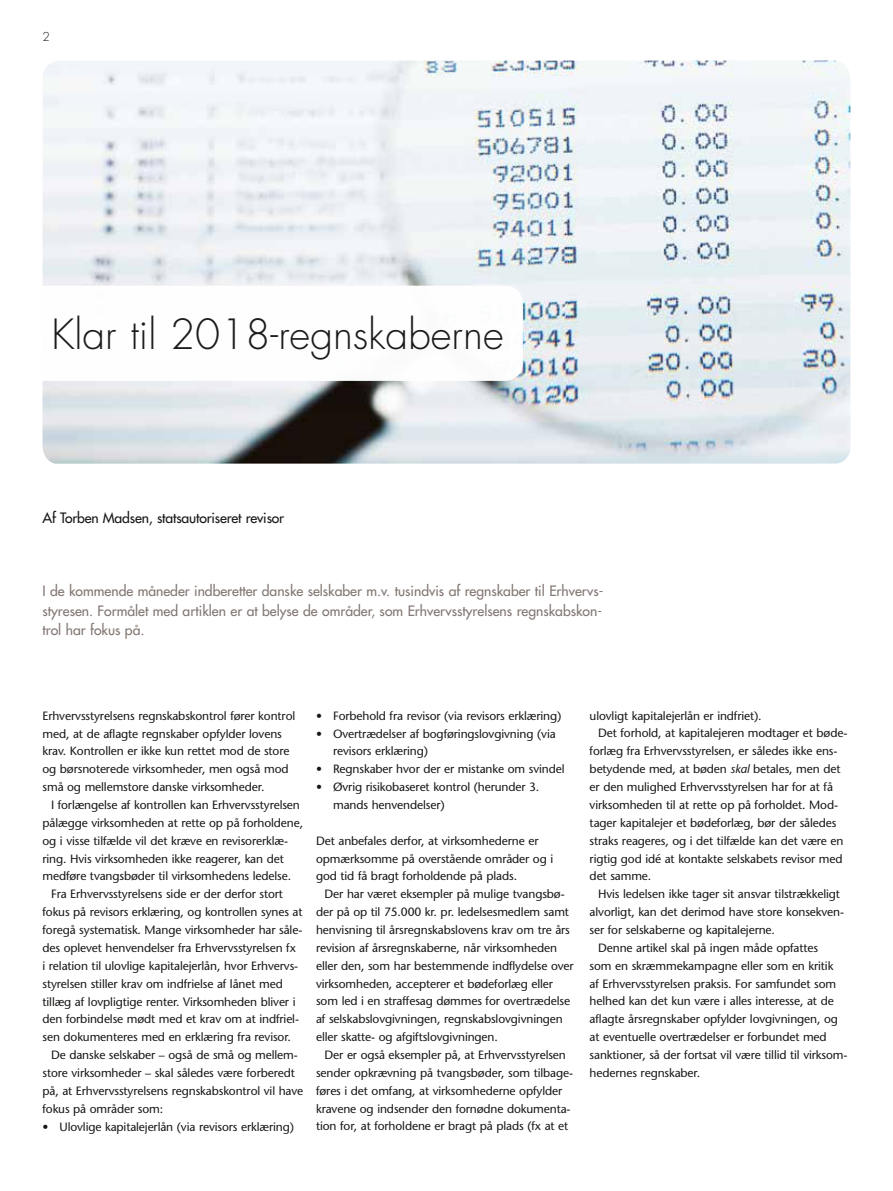
<style>
.page{position:relative;width:893px;height:1191px;background:#fff}
.page>*{position:absolute;margin:0;border:0;box-sizing:border-box;transform-origin:0 0}
.t1{font:300 40.5px "Futura";color:#181716}
.t2{font:13.95px/19.5px "Futura";color:#827773;text-align:justify}
.t3{font:13.95px "Futura";letter-spacing:-.01em;color:#181716}
.t4{font:12px/17.9px "Stone Sans";letter-spacing:-.01em;color:#181716}
.t5{font:300 12px "Futura";color:#181716}
.s1{font-style:italic}
</style>
<div class="page">
<img style="left:43px;top:61px;width:807px;height:402px">
<div style="left:26px;top:286px;width:497px;height:95px;background:#fff;border-radius:18px"></div>
<p class="t5" style="left:43px;top:29px;width:9px">2</p>
<h1 class="t1" style="left:52px;top:309px;width:454px">Klar til 2018-regnskaberne</h1>
<p class="t3" style="left:43px;top:509px;width:243px">Af Torben Madsen, statsautoriseret revisor</p>
<p class="t2" style="left:43px;top:581px;width:562px">I de kommende måneder indberetter danske selskaber m.v. tusindvis af regnskaber til Erhvervs&shy;styresen. Formålet med artiklen er at belyse de områder, som Erhvervsstyrelsens regnskabskon&shy;trol har fokus på.</p>
<p class="t4" style="left:43px;top:706px;width:254px">Erhvervsstyrelsens regnskabskontrol fører kontrol med, at de aflagte regnskaber opfylder lovens krav. Kontrollen er ikke kun rettet mod de store og børsnoterede virksomheder, men også mod små og mellemstore danske virksomheder.</p>
<p class="t4" style="left:51px;top:796px;width:250px">I forlængelse af kontrollen kan Erhvervsstyrelsen</p>
<p class="t4" style="left:43px;top:813px;width:262px">pålægge virksomheden at rette op på forholdene,</p>
<p class="t4" style="left:43px;top:831px;width:247px">og i visse tilfælde vil det kræve en revisorerklæ-</p>
<p class="t4" style="left:43px;top:849px;width:243px">ring. Hvis virksomheden ikke reagerer, kan det</p>
<p class="t4" style="left:43px;top:867px;width:250px">medføre tvangsbøder til virksomhedens ledelse.</p>
<p class="t4" style="left:51px;top:885px;width:234px">Fra Erhvervsstyrelsens side er der derfor stort</p>
<p class="t4" style="left:43px;top:903px;width:262px">fokus på revisors erklæring, og kontrollen synes at</p>
<p class="t4" style="left:43px;top:921px;width:261px">foregå systematisk. Mange virksomheder har såle-</p>
<p class="t4" style="left:43px;top:938px;width:255px">des oplevet henvendelser fra Erhvervsstyrelsen fx</p>
<p class="t4" style="left:43px;top:956px;width:257px">i relation til ulovlige kapitalejerlån, hvor Erhvervs-</p>
<p class="t4" style="left:43px;top:974px;width:242px">styrelsen stiller krav om indfrielse af lånet med</p>
<p class="t4" style="left:43px;top:992px;width:255px">tillæg af lovpligtige renter. Virksomheden bliver i</p>
<p class="t4" style="left:43px;top:1010px;width:258px">den forbindelse mødt med et krav om at indfriel-</p>
<p class="t4" style="left:43px;top:1028px;width:250px">sen dokumenteres med en erklæring fra revisor.</p>
<p class="t4" style="left:51px;top:1046px;width:248px">De danske selskaber – også de små og mellem-</p>
<p class="t4" style="left:43px;top:1063px;width:254px">store virksomheder – skal således være forberedt</p>
<p class="t4" style="left:43px;top:1081px;width:262px">på, at Erhvervsstyrelsens regnskabskontrol vil have</p>
<p class="t4" style="left:43px;top:1099px;width:122px">fokus på områder som:</p>
<p class="t4" style="left:43px;top:1117px;width:253px">• Ulovlige kapitalejerlån (via revisors erklæring)</p>
<p class="t4" style="left:316px;top:706px;width:247px">• Forbehold fra revisor (via revisors erklæring)</p>
<p class="t4" style="left:333px;top:724px;width:224px;text-indent:-17px">• Overtrædelser af bogføringslovgivning (via revisors erklæring)</p>
<p class="t4" style="left:316px;top:760px;width:250px">• Regnskaber hvor der er mistanke om svindel</p>
<p class="t4" style="left:333px;top:778px;width:208px;text-indent:-17px">• Øvrig risikobaseret kontrol (herunder 3. mands henvendelser)</p>
<p class="t4" style="left:316px;top:831px;width:239px">Det anbefales derfor, at virksomhederne er opmærksomme på overstående områder og i god tid få bragt forholdende på plads.</p>
<p class="t4" style="left:316px;top:885px;width:259px;text-indent:9px">Der har været eksempler på mulige tvangsbø&shy;der på op til 75.000 kr. pr. ledelsesmedlem samt henvisning til årsregnskabslovens krav om tre års revision af årsregnskaberne, når virksomheden eller den, som har bestemmende indflydelse over virksomheden, accepterer et bødeforlæg eller som led i en straffesag dømmes for overtrædelse af selskabslovgivningen, regnskabslovgivningen eller skatte- og afgiftslovgivningen.</p>
<p class="t4" style="left:316px;top:1046px;width:259px;text-indent:9px">Der er også eksempler på, at Erhvervsstyrelsen sender opkrævning på tvangsbøder, som tilbage&shy;føres i det omfang, at virksomhederne opfylder kravene og indsender den fornødne dokumenta&shy;tion for, at forholdene er bragt på plads (fx at et</p>
<p class="t4" style="left:590px;top:706px;width:174px">ulovligt kapitalejerlån er indfriet).</p>
<p class="t4" style="left:598px;top:724px;width:251px">Det forhold, at kapitalejeren modtager et bøde-</p>
<p class="t4" style="left:590px;top:742px;width:249px">forlæg fra Erhvervsstyrelsen, er således ikke ens-</p>
<p class="t4" style="left:590px;top:760px;width:252px">betydende med, at bøden <span class="s1">skal</span> betales, men det</p>
<p class="t4" style="left:590px;top:778px;width:245px">er den mulighed Erhvervsstyrelsen har for at få</p>
<p class="t4" style="left:590px;top:796px;width:250px">virksomheden til at rette op på forholdet. Mod-</p>
<p class="t4" style="left:590px;top:813px;width:248px">tager kapitalejer et bødeforlæg, bør der således</p>
<p class="t4" style="left:590px;top:831px;width:255px">straks reageres, og i det tilfælde kan det være en</p>
<p class="t4" style="left:590px;top:849px;width:254px">rigtig god idé at kontakte selskabets revisor med</p>
<p class="t4" style="left:590px;top:867px;width:63px">det samme.</p>
<p class="t4" style="left:598px;top:885px;width:243px">Hvis ledelsen ikke tager sit ansvar tilstrækkeligt</p>
<p class="t4" style="left:590px;top:903px;width:256px">alvorligt, kan det derimod have store konsekven-</p>
<p class="t4" style="left:590px;top:921px;width:187px">ser for selskaberne og kapitalejerne.</p>
<p class="t4" style="left:598px;top:938px;width:221px">Denne artikel skal på ingen måde opfattes</p>
<p class="t4" style="left:590px;top:956px;width:245px">som en skræmmekampagne eller som en kritik</p>
<p class="t4" style="left:590px;top:974px;width:248px">af Erhvervsstyrelsen praksis. For samfundet som</p>
<p class="t4" style="left:590px;top:992px;width:246px">helhed kan det kun være i alles interesse, at de</p>
<p class="t4" style="left:590px;top:1010px;width:250px">aflagte årsregnskaber opfylder lovgivningen, og</p>
<p class="t4" style="left:590px;top:1028px;width:239px">at eventuelle overtrædelser er forbundet med</p>
<p class="t4" style="left:590px;top:1046px;width:259px">sanktioner, så der fortsat vil være tillid til virksom-</p>
<p class="t4" style="left:590px;top:1063px;width:112px">hedernes regnskaber.</p>
</div>
